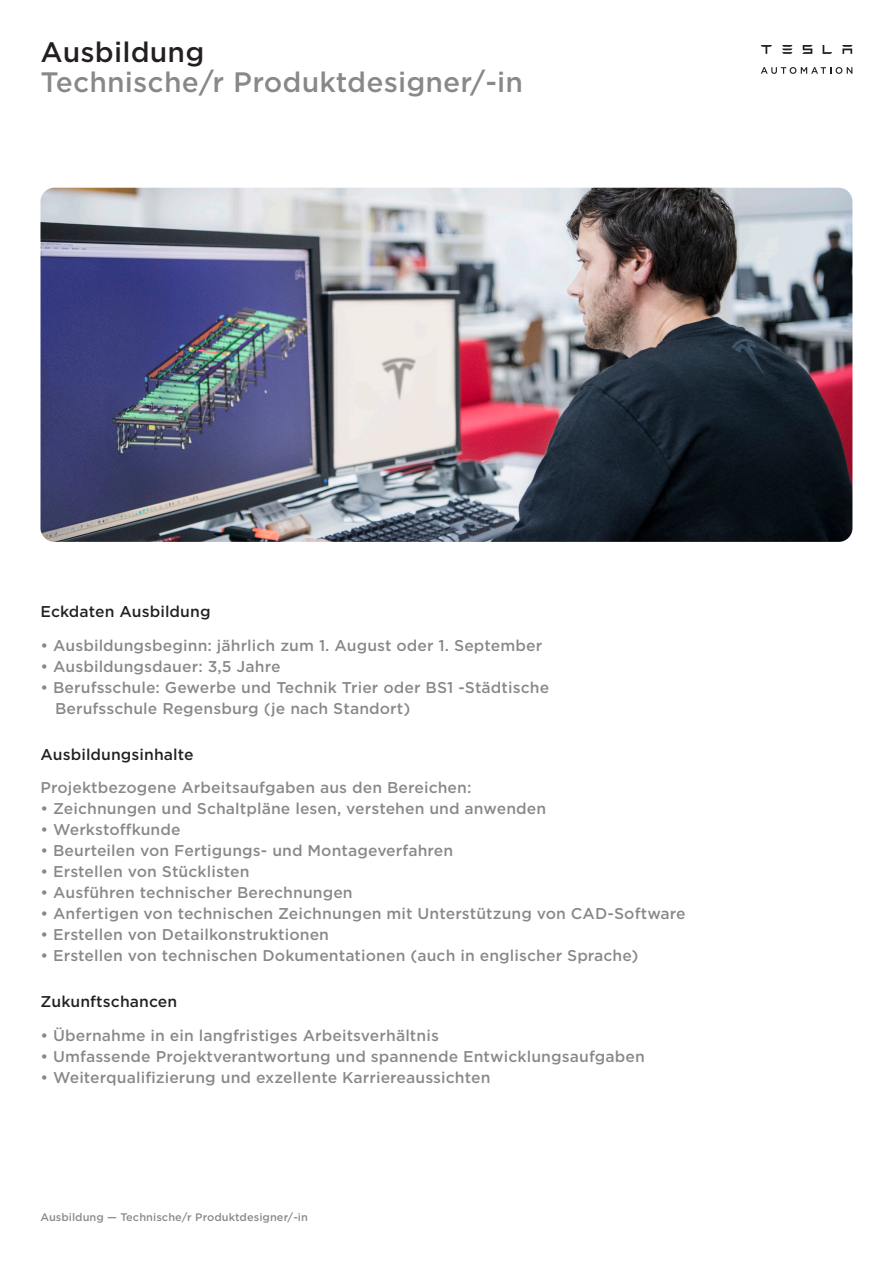
<style>
.page{position:relative;width:893px;height:1263px;background:#fff}
.page>*{position:absolute;margin:0;border:0;box-sizing:border-box;transform-origin:0 0}
.t1{font:500 27px "Gotham S Sm";letter-spacing:.005em;color:#888}
.t2{font:500 27px "Gotham S Sm";letter-spacing:.005em;color:#231f20}
.t3{font:500 15px "Gotham S Sm";letter-spacing:.005em;color:#888}
.t4{font:500 15px "Gotham S Sm";letter-spacing:.005em;color:#231f20}
.t5{font:500 10.5px "Gotham S Sm";letter-spacing:.005em;color:#888}
</style>
<div class="page">
<img style="left:40px;top:188px;width:812px;height:354px">
<svg style="left:761px;top:45px;width:11px;height:9px"></svg>
<svg style="left:823px;top:45px;width:9px;height:9px"></svg>
<svg style="left:802px;top:45px;width:10px;height:9px"></svg>
<svg style="left:782px;top:45px;width:10px;height:9px"></svg>
<svg style="left:842px;top:45px;width:10px;height:9px"></svg>
<svg style="left:761px;top:67px;width:91px;height:7px"></svg>
<p class="t2" style="left:40px;top:34px;width:165px">Ausbildung</p>
<p class="t1" style="left:40px;top:64px;width:484px">Technische/r Produktdesigner/-in</p>
<p class="t4" style="left:40px;top:602px;width:172px">Eckdaten Ausbildung</p>
<p class="t3" style="left:40px;top:635px;width:503px">• Ausbildungsbeginn: jährlich zum 1. August oder 1. September</p>
<p class="t3" style="left:40px;top:656px;width:242px">• Ausbildungsdauer: 3,5 Jahre</p>
<p class="t3" style="left:40px;top:677px;width:510px">• Berufsschule: Gewerbe und Technik Trier oder BS1 -Städtische</p>
<p class="t3" style="left:55px;top:698px;width:357px">Berufsschule Regensburg (je nach Standort)</p>
<p class="t4" style="left:40px;top:744px;width:155px">Ausbildungsinhalte</p>
<p class="t3" style="left:40px;top:778px;width:432px">Projektbezogene Arbeitsaufgaben aus den Bereichen:</p>
<p class="t3" style="left:40px;top:799px;width:507px">• Zeichnungen und Schaltpläne lesen, verstehen und anwenden</p>
<p class="t3" style="left:40px;top:820px;width:142px">• Werkstoffkunde</p>
<p class="t3" style="left:40px;top:841px;width:414px">• Beurteilen von Fertigungs- und Montageverfahren</p>
<p class="t3" style="left:40px;top:862px;width:211px">• Erstellen von Stücklisten</p>
<p class="t3" style="left:40px;top:883px;width:314px">• Ausführen technischer Berechnungen</p>
<p class="t3" style="left:40px;top:904px;width:647px">• Anfertigen von technischen Zeichnungen mit Unterstützung von CAD-Software</p>
<p class="t3" style="left:40px;top:925px;width:290px">• Erstellen von Detailkonstruktionen</p>
<p class="t3" style="left:40px;top:946px;width:600px">• Erstellen von technischen Dokumentationen (auch in englischer Sprache)</p>
<p class="t4" style="left:40px;top:992px;width:138px">Zukunftschancen</p>
<p class="t3" style="left:40px;top:1025px;width:400px">• Übernahme in ein langfristiges Arbeitsverhältnis</p>
<p class="t3" style="left:40px;top:1046px;width:606px">• Umfassende Projektverantwortung und spannende Entwicklungsaufgaben</p>
<p class="t3" style="left:40px;top:1067px;width:452px">• Weiterqualifizierung und exzellente Karriereaussichten</p>
<p class="t5" style="left:40px;top:1210px;width:269px">Ausbildung — Technische/r Produktdesigner/-in</p>
</div>
